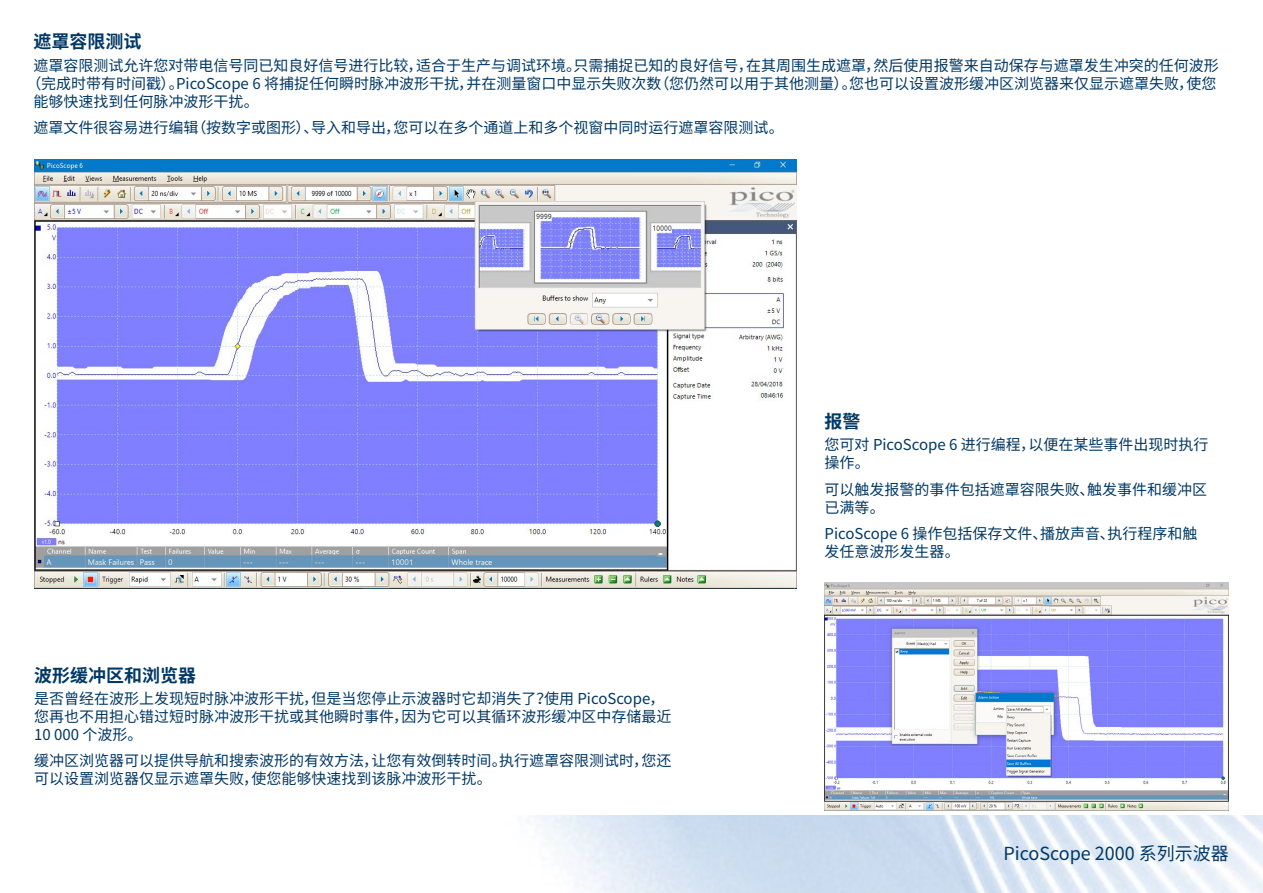
<style>
.page{position:relative;width:1263px;height:893px;background:#fff}
.page>*{position:absolute;margin:0;border:0;box-sizing:border-box;transform-origin:0 0}
.t1{font:18px "Noto Sans CJ Ksc";color:#003865}
.t2{font:700 18px "Noto Sans CJ Ksc";color:#003865}
.t3{font:15px/18px "Noto Sans CJ Ksc";color:#003865}
</style>
<div class="page">
<img style="left:536px;top:815px;width:727px;height:78px">
<img style="left:34px;top:160px;width:762px;height:428px">
<img style="left:825px;top:583px;width:404px;height:227px">
<p class="t2" style="left:34px;top:32px;width:109px">遮罩容限测试</p>
<p class="t3" style="left:34px;top:56px;width:1186px">遮罩容限测试允许您对带电信号同已知良好信号进行比较，适合于生产与调试环境。只需捕捉已知的良好信号，在其周围生成遮罩，然后使用报警来自动保存与遮罩发生冲突的任何波形</p>
<p class="t3" style="left:27px;top:74px;width:1191px">（完成时带有时间戳）。PicoScope 6 将捕捉任何瞬时脉冲波形干扰，并在测量窗口中显示失败次数（您仍然可以用于其他测量）。您也可以设置波形缓冲区浏览器来仅显示遮罩失败，使您</p>
<p class="t3" style="left:34px;top:92px;width:227px">能够快速找到任何脉冲波形干扰。</p>
<p class="t3" style="left:34px;top:119px;width:752px">遮罩文件很容易进行编辑（按数字或图形）、导入和导出，您可以在多个通道上和多个视窗中同时运行遮罩容限测试。</p>
<p class="t2" style="left:34px;top:665px;width:163px">波形缓冲区和浏览器</p>
<p class="t3" style="left:34px;top:690px;width:639px">是否曾经在波形上发现短时脉冲波形干扰，但是当您停止示波器时它却消失了？使用 PicoScope，您再也不用担心错过短时脉冲波形干扰或其他瞬时事件，因为它可以其循环波形缓冲区中存储最近<br>10 000 个波形。</p>
<p class="t3" style="left:34px;top:752px;width:639px">缓冲区浏览器可以提供导航和搜索波形的有效方法，让您有效倒转时间。执行遮罩容限测试时，您还可以设置浏览器仅显示遮罩失败，使您能够快速找到该脉冲波形干扰。</p>
<p class="t2" style="left:825px;top:411px;width:37px">报警</p>
<p class="t3" style="left:825px;top:436px;width:385px">您可对 PicoScope 6 进行编程，以便在某些事件出现时执行操作。</p>
<p class="t3" style="left:825px;top:480px;width:384px">可以触发报警的事件包括遮罩容限失败、触发事件和缓冲区已满等。</p>
<p class="t3" style="left:825px;top:525px;width:374px">PicoScope 6 操作包括保存文件、播放声音、执行程序和触发任意波形发生器。</p>
<p class="t1" style="left:1003px;top:844px;width:227px">PicoScope 2000 系列示波器</p>
</div>
